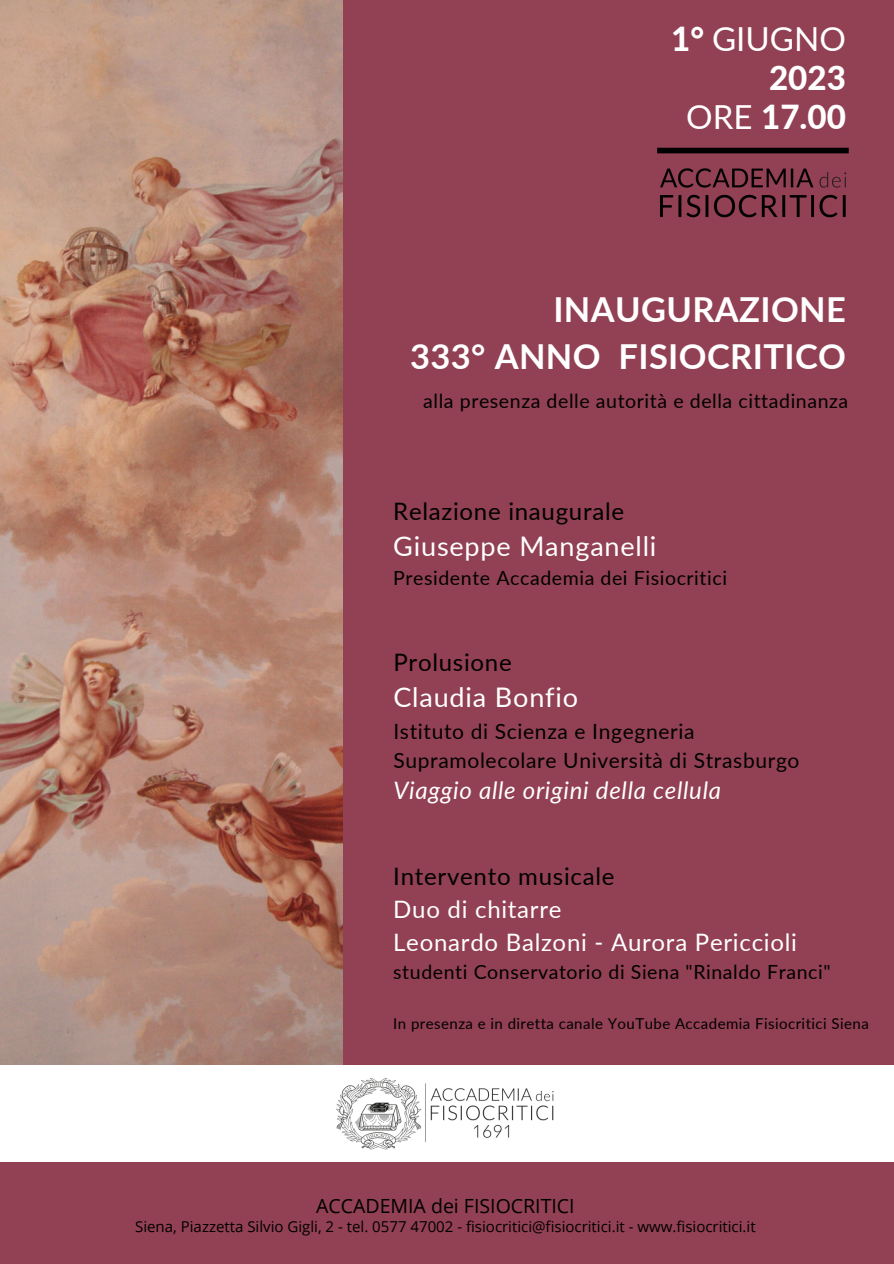
<style>
.page{position:relative;width:894px;height:1264px;background:#fff}
.page>*{position:absolute;margin:0;border:0;box-sizing:border-box;transform-origin:0 0}
.t1{font:700 34.35px "Lato";letter-spacing:.01em;color:#fff}
.t2{font:800 33.15px "Lato";color:#fff}
.t3{font:33.15px "Lato";color:#fff}
.t4{font:27px "Lato";letter-spacing:.03em;color:#fff}
.t5{font:24px "Lato";letter-spacing:.03em;color:#000}
.t6{font:24px "Lato";letter-spacing:.03em;color:#fff}
.t7{font:italic 24px "Lato";letter-spacing:.03em;color:#fff}
.t8{font:21px/29.2px "Lato";letter-spacing:.03em;color:#000}
.t9{font:19.5px "Lato";letter-spacing:.03em;color:#000}
.t10{font:19.5px "Open Sans";color:#000}
.t11{font:15px "Open Sans";color:#000}
.t12{font:15px "Lato";letter-spacing:.03em;color:#000}
.s1{font-weight:800}
.s2{font-weight:400}
</style>
<div class="page">
<div style="left:342px;top:0;width:551px;height:1064px;background:#924054"></div>
<div style="left:657px;top:148px;width:191px;height:5px;background:#000"></div>
<div style="left:0;top:1162px;width:893px;height:101px;background:#924054"></div>
<img style="left:0;top:0;width:342px;height:1064px">
<img style="left:660px;top:168px;width:187px;height:50px">
<img style="left:336px;top:1078px;width:218px;height:72px">
<p class="t3" style="left:671px;top:18px;width:176px"><span class="s1">1°</span> GIUGNO</p>
<p class="t2" style="left:768px;top:57px;width:78px">2023</p>
<p class="t2" style="left:686px;top:97px;width:161px"><span class="s2">ORE</span> 17.00</p>
<p class="t1" style="left:553px;top:288px;width:294px">INAUGURAZIONE</p>
<p class="t1" style="left:410px;top:335px;width:437px">333° ANNO FISIOCRITICO</p>
<p class="t9" style="left:423px;top:388px;width:426px">alla presenza delle autorità e della cittadinanza</p>
<p class="t5" style="left:393px;top:496px;width:232px">Relazione inaugurale</p>
<p class="t4" style="left:393px;top:529px;width:264px">Giuseppe Manganelli</p>
<p class="t9" style="left:393px;top:565px;width:335px">Presidente Accademia dei Fisiocritici</p>
<p class="t5" style="left:393px;top:647px;width:120px">Prolusione</p>
<p class="t4" style="left:393px;top:680px;width:186px">Claudia Bonfio</p>
<p class="t8" style="left:393px;top:716px;width:407px">Istituto di Scienza e Ingegneria<br>Supramolecolare Università di Strasburgo</p>
<p class="t7" style="left:393px;top:775px;width:329px">Viaggio alle origini della cellula</p>
<p class="t5" style="left:393px;top:861px;width:223px">Intervento musicale</p>
<p class="t6" style="left:393px;top:894px;width:170px">Duo di chitarre</p>
<p class="t6" style="left:393px;top:927px;width:405px">Leonardo Balzoni - Aurora Periccioli</p>
<p class="t9" style="left:393px;top:959px;width:439px">studenti Conservatorio di Siena "Rinaldo Franci"</p>
<p class="t12" style="left:393px;top:1014px;width:477px">In presenza e in diretta canale YouTube Accademia Fisiocritici Siena</p>
<p class="t10" style="left:316px;top:1192px;width:260px">ACCADEMIA dei FISIOCRITICI</p>
<p class="t11" style="left:135px;top:1216px;width:621px">Siena, Piazzetta Silvio Gigli, 2 - tel. 0577 47002 - fisiocritici@fisiocritici.it - www.fisiocritici.it</p>
</div>
